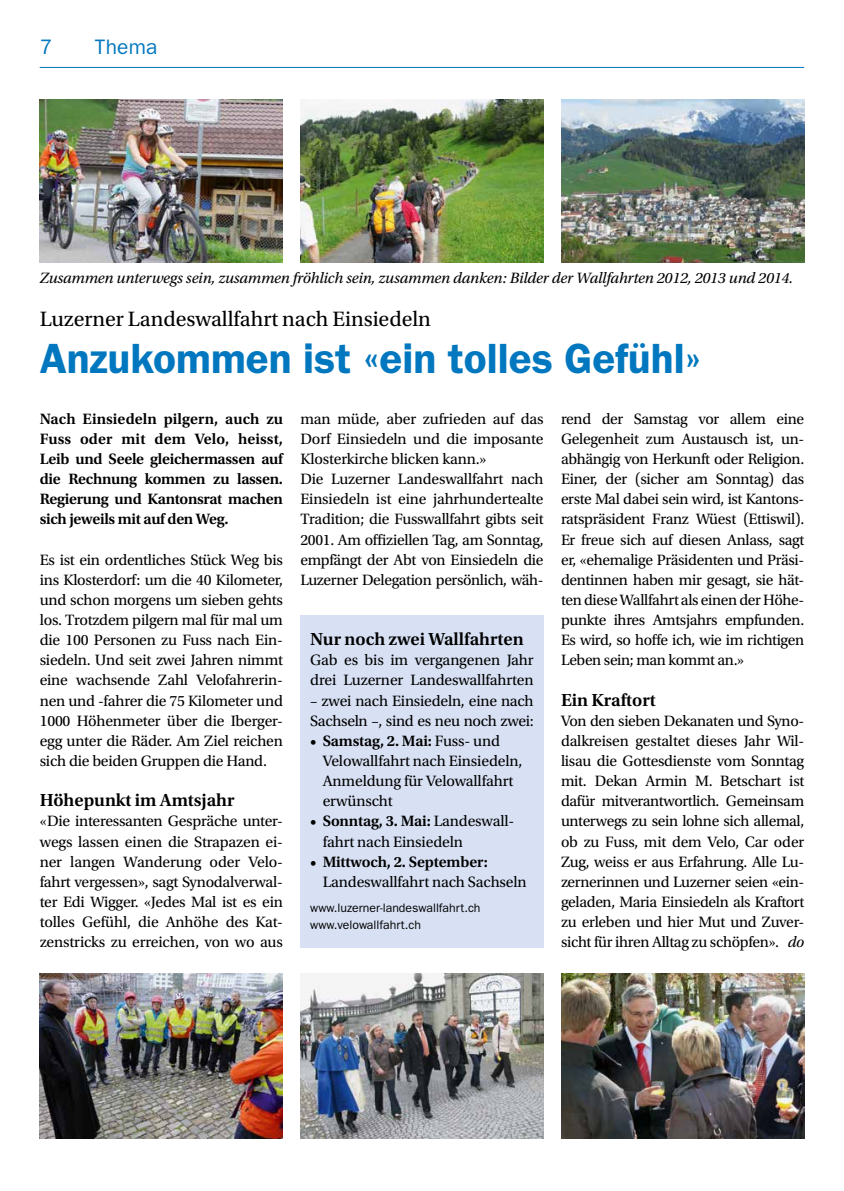
<style>
.page{position:relative;width:844px;height:1191px;background:#fff}
.page>*{position:absolute;margin:0;border:0;box-sizing:border-box;transform-origin:0 0}
.t1{font:600 42.35px "ITC Franklin Gothic Std";color:#0077be}
.t2{font:21.88px "Utopia Std";color:#000}
.t3{font:21px "ITC Franklin Gothic Std";letter-spacing:.01em;color:#0077be}
.t4{font:600 18.38px "Utopia Std";color:#000}
.t5{font:15.75px/20.1px "Utopia Std";letter-spacing:-.015em;color:#000}
.t6{font:600 15.75px/20.1px "Utopia Std";letter-spacing:-.02em;color:#000;text-align:justify}
.t7{font:italic 15.75px "Utopia Std";letter-spacing:-.01em;color:#000}
.t8{font:12.25px/16.6px "ITC Franklin Gothic Std";color:#000}
.s1{font-style:italic}
.s2{font-weight:600}
</style>
<div class="page">
<div style="left:300px;top:615px;width:243px;height:332px;background:#d8e1f4"></div>
<img style="left:40px;top:99px;width:243px;height:164px">
<img style="left:300px;top:99px;width:243px;height:164px">
<img style="left:561px;top:99px;width:243px;height:164px">
<img style="left:300px;top:973px;width:243px;height:165px">
<img style="left:561px;top:973px;width:243px;height:165px">
<img style="left:40px;top:973px;width:243px;height:165px">
<hr style="left:40px;top:67px;width:764px;height:1px;background:#0077be">
<h3 class="t3" style="left:40px;top:35px;width:14px">7</h3>
<h3 class="t3" style="left:95px;top:35px;width:64px">Thema</h3>
<p class="t7" style="left:40px;top:269px;width:754px">Zusammen unterwegs sein, zusammen fröhlich sein, zusammen danken: Bilder der Wallfahrten 2012, 2013 und 2014.</p>
<h2 class="t2" style="left:40px;top:307px;width:393px">Luzerner Landeswallfahrt nach Einsiedeln</h2>
<h1 class="t1" style="left:40px;top:334px;width:663px">Anzukommen ist «ein tolles Gefühl»</h1>
<p class="t5" style="left:300px;top:409px;width:245px">man müde, aber zufrieden auf das Dorf Einsiedeln und die imposante Klosterkirche blicken kann.»<br>Die Luzerner Landeswallfahrt nach Einsiedeln ist eine jahrhundertealte Tradition; die Fusswallfahrt gibts seit 2001. Am offiziellen Tag, am Sonntag, empfängt der Abt von Einsiedeln die Luzerner Delegation persönlich, wäh-</p>
<p class="t5" style="left:561px;top:409px;width:245px;text-align:justify">rend der Samstag vor allem eine Gelegenheit zum Austausch ist, un&shy;abhängig von Herkunft oder Religion.<br>Einer, der (sicher am Sonntag) das erste Mal dabei sein wird, ist Kantons&shy;ratspräsident Franz Wüest (Ettiswil).<br>Er freue sich auf diesen Anlass, sagt er, «ehemalige Präsidenten und Präsi&shy;dentinnen haben mir gesagt, sie hät&shy;ten diese Wallfahrt als einen der Höhe&shy;punkte ihres Amtsjahrs empfunden.<br>Es wird, so hoffe ich, wie im richtigen Leben sein; man kommt an.»</p>
<p class="t4" style="left:561px;top:689px;width:96px">Ein Kraftort</p>
<p class="t5" style="left:561px;top:711px;width:245px;text-align:justify">Von den sieben Dekanaten und Syno&shy;dalkreisen gestaltet dieses Jahr Wil&shy;lisau die Gottesdienste vom Sonntag mit. Dekan Armin M. Betschart ist dafür mitverantwortlich. Gemeinsam unterwegs zu sein lohne sich allemal, ob zu Fuss, mit dem Velo, Car oder Zug, weiss er aus Erfahrung. Alle Lu&shy;zernerinnen und Luzerner seien «ein&shy;geladen, Maria Einsiedeln als Kraftort zu erleben und hier Mut und Zuver&shy;sicht für ihren Alltag zu schöpfen». <span class="s1">do</span></p>
<p class="t6" style="left:40px;top:409px;width:245px">Nach Einsiedeln pilgern, auch zu Fuss oder mit dem Velo, heisst, Leib und Seele gleichermassen auf die Rechnung kommen zu lassen.<br>Regierung und Kantonsrat machen sich jeweils mit auf den Weg.</p>
<p class="t5" style="left:40px;top:550px;width:245px;text-align:justify">Es ist ein ordentliches Stück Weg bis ins Klosterdorf: um die 40 Kilometer, und schon morgens um sieben gehts los. Trotzdem pilgern mal für mal um die 100 Personen zu Fuss nach Ein&shy;siedeln. Und seit zwei Jahren nimmt eine wachsende Zahl Velofahrerin&shy;nen und -fahrer die 75 Kilometer und 1000 Höhenmeter über die Iberger&shy;egg unter die Räder. Am Ziel reichen sich die beiden Gruppen die Hand.</p>
<p class="t4" style="left:40px;top:790px;width:196px">Höhepunkt im Amtsjahr</p>
<p class="t5" style="left:40px;top:811px;width:245px;text-align:justify">«Die interessanten Gespräche unter&shy;wegs lassen einen die Strapazen ei&shy;ner langen Wanderung oder Velo&shy;fahrt vergessen», sagt Synodalverwal&shy;ter Edi Wigger. «Jedes Mal ist es ein tolles Gefühl, die Anhöhe des Kat&shy;zenstricks zu erreichen, von wo aus</p>
<p class="t4" style="left:310px;top:629px;width:215px">Nur noch zwei Wallfahrten</p>
<p class="t5" style="left:310px;top:650px;width:225px">Gab es bis im vergangenen Jahr drei Luzerner Landeswallfahrten</p>
<p class="t5" style="left:310px;top:690px;width:225px">– zwei nach Einsiedeln, eine nach<br>Sachseln –, sind es neu noch zwei:</p>
<p class="t5" style="left:322px;top:731px;width:201px;text-indent:-12px">• <span class="s2">Samstag, 2. Mai:</span> Fuss- und<br>Velowallfahrt nach Einsiedeln,<br>Anmeldung für Velowallfahrt erwünscht</p>
<p class="t5" style="left:322px;top:811px;width:193px;text-indent:-12px">• <span class="s2">Sonntag, 3. Mai:</span> Landeswall&shy;fahrt nach Einsiedeln</p>
<p class="t5" style="left:322px;top:851px;width:205px;text-indent:-12px">• <span class="s2">Mittwoch, 2. September:<br></span>Landeswallfahrt nach Sachseln</p>
<p class="t8" style="left:310px;top:899px;width:172px">www.luzerner-landeswallfahrt.ch www.velowallfahrt.ch</p>
</div>
